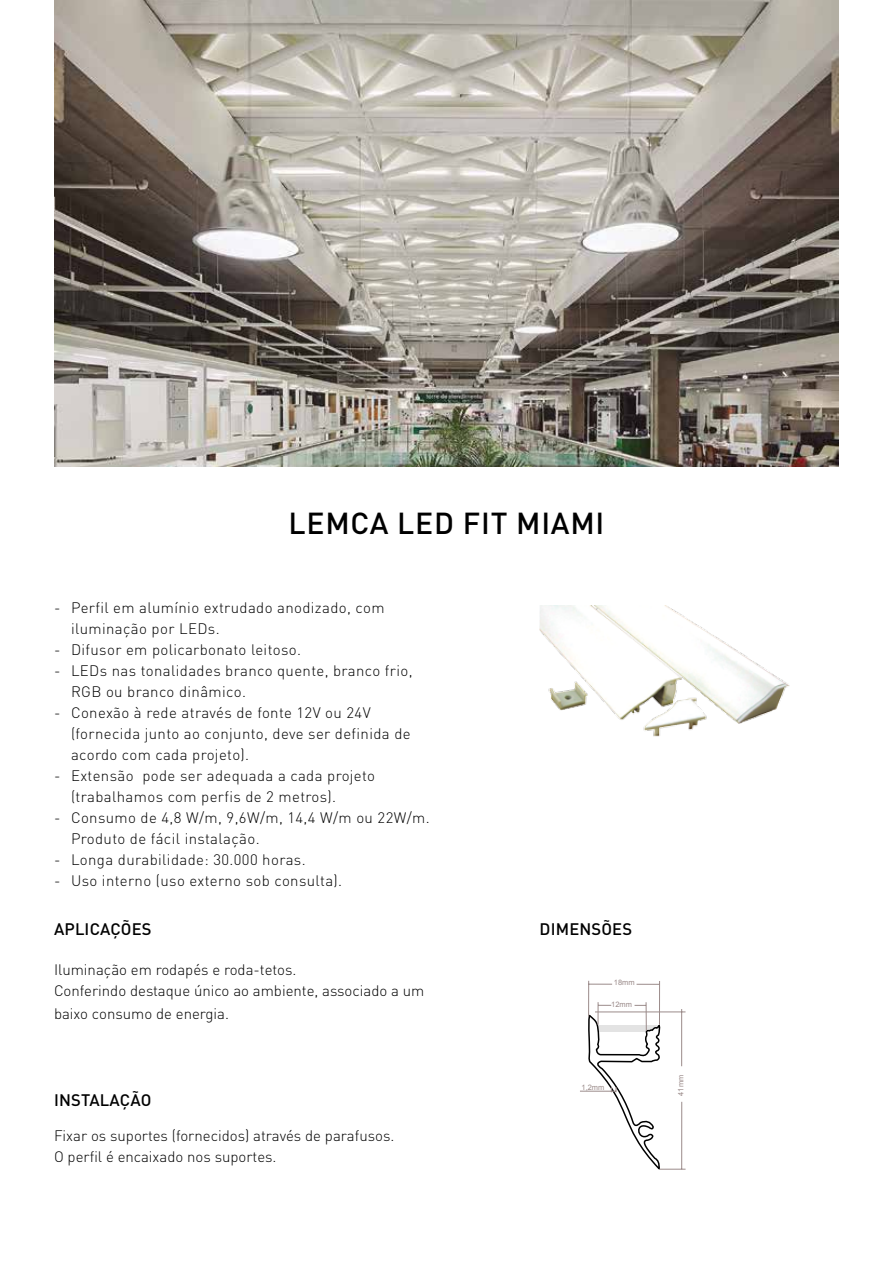
<style>
.page{position:relative;width:893px;height:1263px;background:#fff}
.page>*{position:absolute;margin:0;border:0;box-sizing:border-box;transform-origin:0 0}
.t1{font:500 30px "DIN";letter-spacing:.025em;color:#000}
.t2{font:500 16.5px "DIN";letter-spacing:.01em;color:#000}
.t3{font:300 15px/21px "DIN";letter-spacing:.025em;color:#000}
.t4{font:300 15px/21px "DIN";color:#000}
.t5{font:7.5px "Arial";color:#9b8b8a}
</style>
<div class="page">
<img style="left:54px;top:0;width:785px;height:467px">
<hr style="left:588px;top:981px;width:1px;height:35px;background:#9b8b8a">
<hr style="left:659px;top:981px;width:1px;height:44px;background:#9b8b8a">
<svg style="left:589px;top:984px;width:23px;height:1px"></svg>
<svg style="left:637px;top:984px;width:22px;height:1px"></svg>
<hr style="left:580px;top:1091px;width:36px;height:1px;background:#9b8b8a">
<svg style="left:588px;top:1002px;width:98px;height:168px"></svg>
<img style="left:540px;top:605px;width:250px;height:132px">
<h1 class="t1" style="left:289px;top:504px;width:317px">LEMCA LED FIT MIAMI</h1>
<p class="t3" style="left:71px;top:597px;width:315px;text-indent:-17px">- Perfil em alumínio extrudado anodizado, com iluminação por LEDs.</p>
<p class="t3" style="left:54px;top:639px;width:249px">- Difusor em policarbonato leitoso.</p>
<p class="t3" style="left:71px;top:660px;width:343px;text-indent:-17px">- LEDs nas tonalidades branco quente, branco frio,<br>RGB ou branco dinâmico.</p>
<p class="t3" style="left:71px;top:702px;width:341px;text-indent:-17px">- Conexão à rede através de fonte 12V ou 24V (fornecida junto ao conjunto, deve ser definida de acordo com cada projeto).</p>
<p class="t3" style="left:71px;top:765px;width:306px;text-indent:-17px">- Extensão pode ser adequada a cada projeto (trabalhamos com perfis de 2 metros).</p>
<p class="t3" style="left:71px;top:807px;width:360px;text-indent:-17px">- Consumo de 4,8 W/m, 9,6W/m, 14,4 W/m ou 22W/m.<br>Produto de fácil instalação.</p>
<p class="t3" style="left:54px;top:849px;width:253px">- Longa durabilidade: 30.000 horas.</p>
<p class="t3" style="left:54px;top:870px;width:290px">- Uso interno (uso externo sob consulta).</p>
<p class="t2" style="left:54px;top:918px;width:99px">APLICAÇÕES</p>
<p class="t4" style="left:54px;top:959px;width:372px">Iluminação em rodapés e roda-tetos.<br>Conferindo destaque único ao ambiente, associado a um</p>
<p class="t4" style="left:54px;top:1003px;width:177px">baixo consumo de energia.</p>
<p class="t2" style="left:54px;top:1089px;width:99px">INSTALAÇÃO</p>
<p class="t4" style="left:54px;top:1125px;width:342px">Fixar os suportes (fornecidos) através de parafusos.<br>O perfil é encaixado nos suportes.</p>
<p class="t2" style="left:540px;top:918px;width:94px">DIMENSÕES</p>
<p class="t5" style="left:614px;top:977px;width:22px">18mm</p>
<p class="t5" style="left:611px;top:999px;width:22px">12mm</p>
<p class="t5" style="left:581px;top:1082px;width:24px">1,2mm</p>
<p class="t5" style="left:676px;top:1096px;width:22px;rotate:-90deg">41mm</p>
</div>
